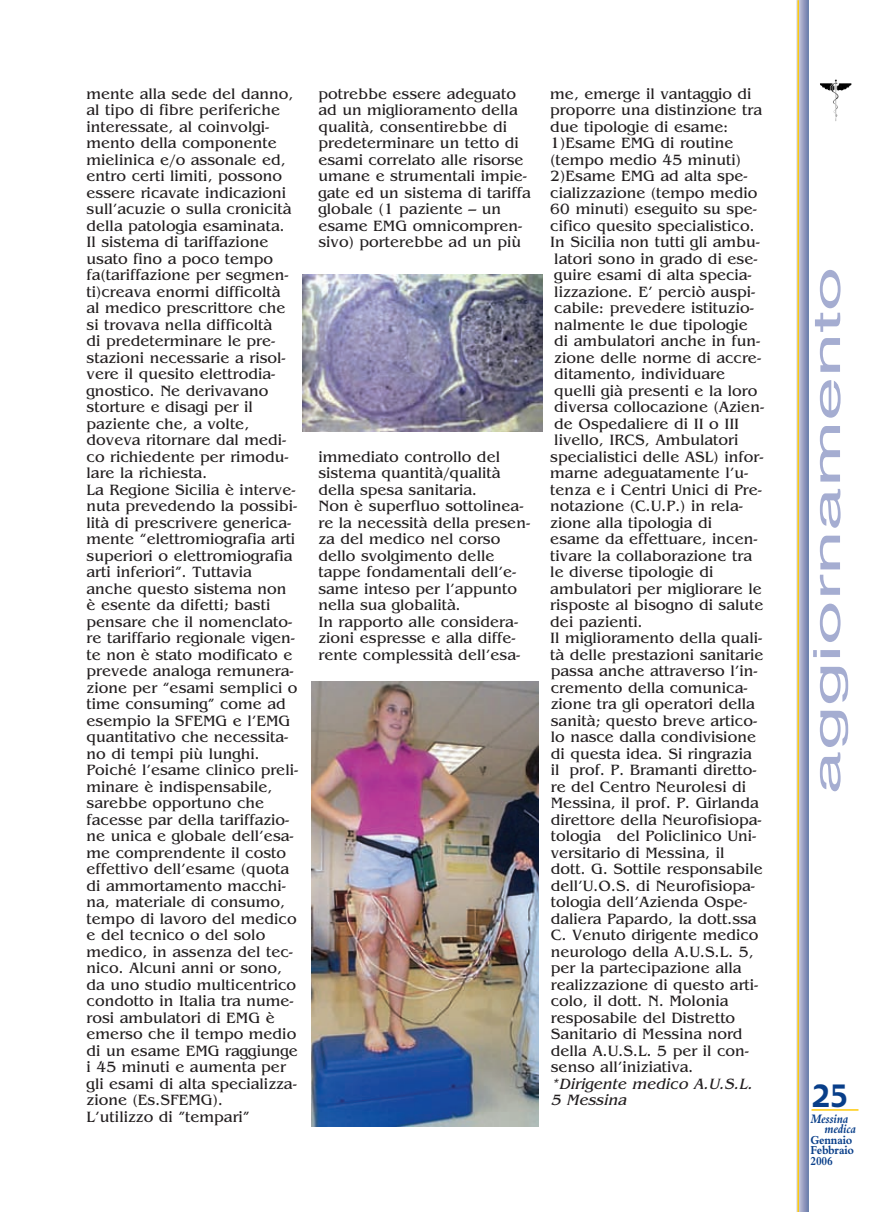
<style>
.page{position:relative;width:872px;height:1212px;background:#fff}
.page>*{position:absolute;margin:0;border:0;box-sizing:border-box;transform-origin:0 0}
.t1{font:37.5px "Helvetica";color:#a5add1;scale:2.11 1}
.t2{font:30px "Gadget";color:#083e89}
.t3{font:15.6px/16.5px "Benguiat";color:#231f20}
.t4{font:italic 15.6px/16.5px "Benguiat";color:#231f20}
.t5{font:italic 700 13.5px/10.5px "Bembo";letter-spacing:-.015em;color:#083e89;scale:.9 1}
.t6{font:700 12.75px/10.5px "Bembo";letter-spacing:-.015em;color:#083e89;scale:.9 1}
</style>
<div class="page">
<hr style="left:808px;top:0;width:1px;height:1212px;background:#375492">
<hr style="left:807px;top:0;width:1px;height:1212px;background:#435c98">
<hr style="left:806px;top:0;width:1px;height:1212px;background:#54669f">
<hr style="left:805px;top:0;width:1px;height:1212px;background:#606ea5">
<hr style="left:804px;top:0;width:1px;height:1212px;background:#6e78ab">
<hr style="left:803px;top:0;width:1px;height:1212px;background:#7b83b2">
<hr style="left:802px;top:0;width:1px;height:1212px;background:#888eba">
<hr style="left:801px;top:0;width:1px;height:1212px;background:#959cc2">
<hr style="left:800px;top:0;width:1px;height:1212px;background:#a4a8ca">
<hr style="left:799px;top:0;width:1px;height:1212px;background:#b3b7d4">
<hr style="left:796px;top:0;width:1px;height:1212px;background:#e1e2ee">
<hr style="left:797px;top:0;width:2px;height:1212px;background:#feca0a">
<img style="left:833px;top:79px;width:4px;height:38px">
<hr style="left:811px;top:1109px;width:47px;height:2px;background:#feca0a">
<img style="left:303px;top:274px;width:239px;height:157px">
<img style="left:311px;top:681px;width:228px;height:446px">
<p class="t3" style="left:87px;top:85px;width:213px">mente alla sede del danno, al tipo di fibre periferiche interessate, al coinvolgi&shy;mento della componente mielinica e/o assonale ed, entro certi limiti, possono essere ricavate indicazioni sull»acuzie o sulla cronicità della patologia esaminata.<br>Il sistema di tariffazione usato fino a poco tempo fa(tariffazione per segmen&shy;ti)creava enormi difficoltà<br>al medico prescrittore che si trovava nella difficoltà<br>di predeterminare le pre&shy;stazioni necessarie a risol&shy;vere il quesito elettrodia&shy;gnostico. Ne derivavano storture e disagi per il paziente che, a volte, doveva ritornare dal medi&shy;co richiedente per rimodu&shy;lare la richiesta.<br>La Regione Sicilia è interve&shy;nuta prevedendo la possibi&shy;lità di prescrivere generica&shy;mente ≈elettromiografia arti superiori o elettromiografia arti inferiori∆. Tuttavia anche questo sistema non è esente da difetti; basti pensare che il nomenclato&shy;re tariffario regionale vigen&shy;te non è stato modificato e prevede analoga remunera&shy;zione per ≈esami semplici o time consuming∆ come ad esempio la SFEMG e l»EMG quantitativo che necessita&shy;no di tempi più lunghi.<br>Poiché l»esame clinico preli&shy;minare è indispensabile, sarebbe opportuno che facesse par della tariffazio&shy;ne unica e globale dell»esa&shy;me comprendente il costo effettivo dell»esame (quota di ammortamento macchi&shy;na, materiale di consumo, tempo di lavoro del medico e del tecnico o del solo medico, in assenza del tec&shy;nico. Alcuni anni or sono, da uno studio multicentrico condotto in Italia tra nume&shy;rosi ambulatori di EMG è emerso che il tempo medio di un esame EMG raggiunge i 45 minuti e aumenta per gli esami di alta specializza&shy;zione (Es.SFEMG).<br>L»utilizzo di ∆tempari∆</p>
<p class="t3" style="left:318px;top:85px;width:214px">potrebbe essere adeguato ad un miglioramento della qualità, consentirebbe di predeterminare un tetto di esami correlato alle risorse umane e strumentali impie&shy;gate ed un sistema di tariffa globale (1 paziente √ un esame EMG omnicompren&shy;sivo) porterebbe ad un più</p>
<p class="t3" style="left:318px;top:448px;width:213px">immediato controllo del sistema quantità/qualità della spesa sanitaria.<br>Non è superfluo sottolinea&shy;re la necessità della presen&shy;za del medico nel corso dello svolgimento delle tappe fondamentali dell»e&shy;same inteso per l»appunto nella sua globalità.<br>In rapporto alle considera&shy;zioni espresse e alla diffe&shy;rente complessità dell»esa-</p>
<p class="t3" style="left:550px;top:85px;width:215px">me, emerge il vantaggio di proporre una distinzione tra due tipologie di esame:<br>1)Esame EMG di routine (tempo medio 45 minuti)<br>2)Esame EMG ad alta spe&shy;cializzazione (tempo medio<br>60 minuti) eseguito su spe&shy;cifico quesito specialistico.<br>In Sicilia non tutti gli ambu&shy;latori sono in grado di ese&shy;guire esami di alta specia&shy;lizzazione. E» perciò auspi&shy;cabile: prevedere istituzio&shy;nalmente le due tipologie<br>di ambulatori anche in fun&shy;zione delle norme di accre&shy;ditamento, individuare quelli già presenti e la loro diversa collocazione (Azien&shy;de Ospedaliere di II o III livello, IRCS, Ambulatori specialistici delle ASL) infor&shy;marne adeguatamente l»u&shy;tenza e i Centri Unici di Pre&shy;notazione (C.U.P.) in rela&shy;zione alla tipologia di esame da effettuare, incen&shy;tivare la collaborazione tra le diverse tipologie di ambulatori per migliorare le risposte al bisogno di salute dei pazienti.<br>Il miglioramento della quali&shy;tà delle prestazioni sanitarie passa anche attraverso l»in&shy;cremento della comunica&shy;zione tra gli operatori della sanità; questo breve artico&shy;lo nasce dalla condivisione di questa idea. Si ringrazia<br>il prof. P. Bramanti diretto&shy;re del Centro Neurolesi di<br>Messina, il prof. P. Girlanda direttore della Neurofisiopa&shy;tologia del Policlinico Uni&shy;versitario di Messina, il<br>dott. G. Sottile responsabile dell»U.O.S. di Neurofisiopa&shy;tologia dell»Azienda Ospe&shy;daliera Papardo, la dott.ssa<br>C. Venuto dirigente medico neurologo della A.U.S.L. 5, per la partecipazione alla realizzazione di questo arti&shy;colo, il dott. N. Molonia resposabile del Distretto<br>Sanitario di Messina nord della A.U.S.L. 5 per il con&shy;senso all»iniziativa.</p>
<p class="t4" style="left:551px;top:1075px;width:207px">*Dirigente medico A.U.S.L.<br>5 Messina</p>
<h1 class="t1" style="left:813px;top:794px;width:251px;rotate:-90deg">aggiornamento</h1>
<h2 class="t2" style="left:812px;top:1079px;width:38px">25</h2>
<p class="t5" style="left:824px;top:1114px;width:36px;text-indent:-14px">Messina medica</p>
<p class="t6" style="left:810px;top:1135px;width:50px">Gennaio<br>Febbraio<br>2006</p>
</div>
